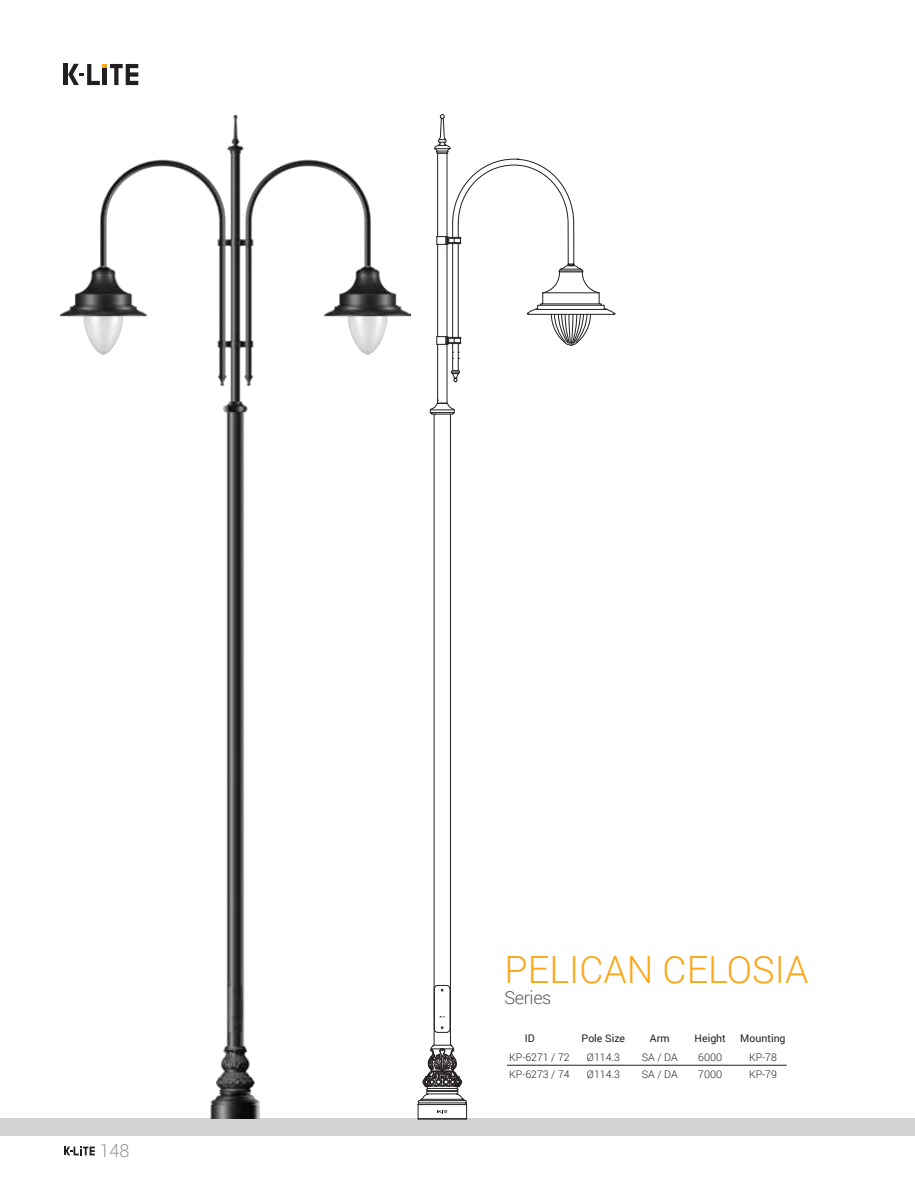
<style>
.page{position:relative;width:915px;height:1204px;background:#fff}
.page>*{position:absolute;margin:0;border:0;box-sizing:border-box;transform-origin:0 0}
.t1{font:300 37.5px "Roboto";color:#faa61a}
.t2{font:300 18px "Roboto";letter-spacing:-.02em;color:#58595b}
.t3{font:300 18px "Roboto";color:#939598}
.t4{font:300 10.5px/18.9px "Roboto";color:#231f20}
.t5{font:10.5px "Roboto";color:#231f20}
.s1{font-weight:400}
</style>
<div class="page">
<div style="left:0;top:1118px;width:914px;height:17px;background:#d1d3d4"></div>
<hr style="left:449px;top:988px;width:1px;height:40px;background:#231f20">
<hr style="left:434px;top:988px;width:1px;height:40px;background:#231f20">
<svg style="left:434px;top:1026px;width:16px;height:7px"></svg>
<svg style="left:434px;top:985px;width:16px;height:6px"></svg>
<hr style="left:450px;top:414px;width:1px;height:631px;background:#231f20">
<hr style="left:433px;top:414px;width:1px;height:631px;background:#231f20">
<svg style="left:417px;top:1044px;width:50px;height:75px"></svg>
<div style="left:437px;top:344px;width:10px;height:59px;border:1px solid #231f20"></div>
<svg style="left:430px;top:400px;width:24px;height:15px"></svg>
<hr style="left:64px;top:64px;width:4px;height:21px;background:#231f20">
<svg style="left:68px;top:64px;width:70px;height:21px"></svg>
<svg style="left:64px;top:1146px;width:31px;height:9px"></svg>
<hr style="left:507px;top:1064px;width:279px;height:1px;background:#231f20">
<img style="left:61px;top:115px;width:349px;height:1003px">
<svg style="left:434px;top:114px;width:181px;height:268px"></svg>
<p class="t3" style="left:100px;top:1137px;width:31px">148</p>
<p class="t1" style="left:504px;top:943px;width:305px">PELICAN CELOSIA</p>
<p class="t2" style="left:504px;top:985px;width:48px">Series</p>
<p class="t4" style="left:509px;top:1028px;width:62px;text-indent:16px"><span class="s1">ID<br></span>KP-6271 / 72</p>
<p class="t4" style="left:509px;top:1064px;width:62px">KP-6273 / 74</p>
<p class="t5" style="left:581px;top:1030px;width:45px">Pole Size</p>
<p class="t4" style="left:586px;top:1064px;width:34px">Ø114.3</p>
<p class="t4" style="left:586px;top:1047px;width:34px">Ø114.3</p>
<p class="t5" style="left:649px;top:1030px;width:21px">Arm</p>
<p class="t4" style="left:641px;top:1064px;width:37px">SA / DA</p>
<p class="t4" style="left:641px;top:1047px;width:37px">SA / DA</p>
<p class="t5" style="left:694px;top:1030px;width:33px">Height</p>
<p class="t4" style="left:698px;top:1064px;width:26px">7000</p>
<p class="t4" style="left:698px;top:1047px;width:26px">6000</p>
<p class="t5" style="left:740px;top:1030px;width:47px">Mounting</p>
<p class="t4" style="left:748px;top:1048px;width:29px;line-height:17px">KP-78<br>KP-79</p>
</div>
